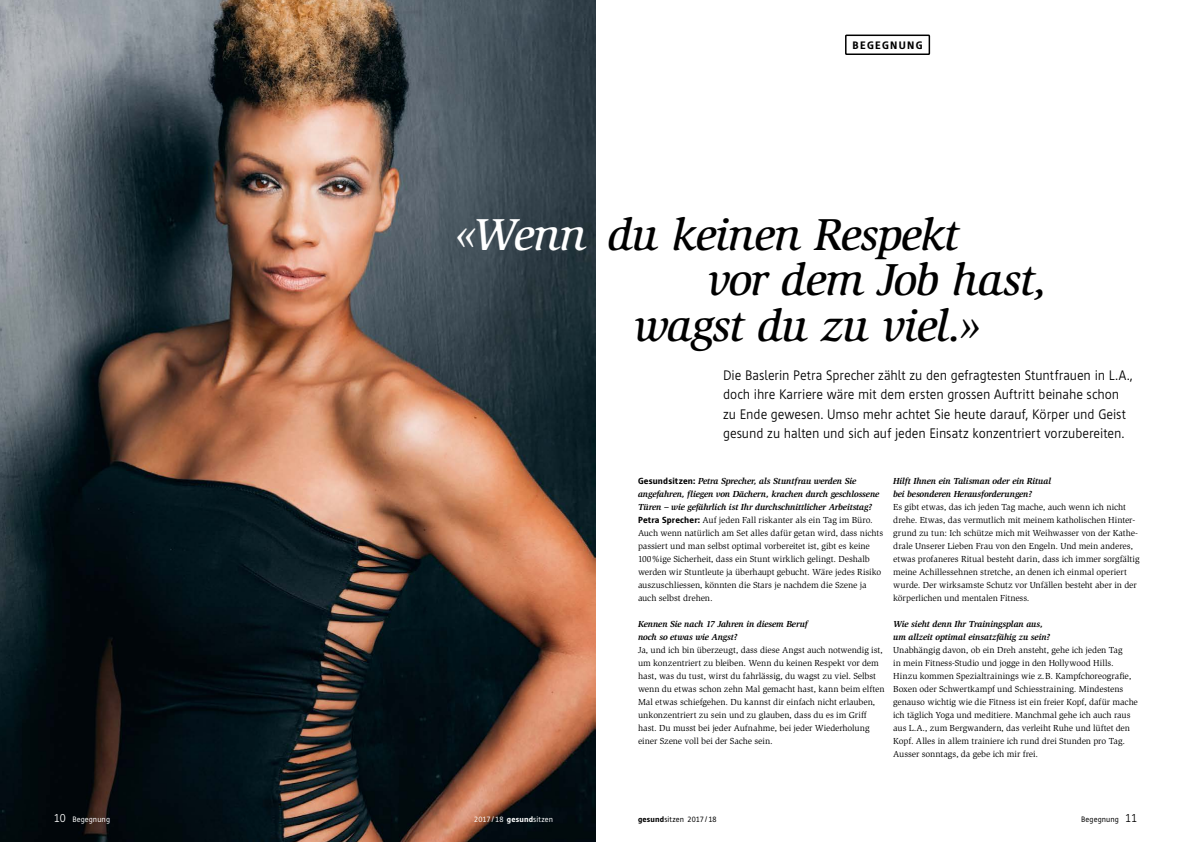
<style>
.page{position:relative;width:1191px;height:842px;background:#fff}
.page>*{position:absolute;margin:0;border:0;box-sizing:border-box;transform-origin:0 0}
.t1{font:italic 500 46px "Slimbach";letter-spacing:-.025em;color:#000}
.t2{font:300 14px/19.5px "Cast";color:#000}
.t3{font:800 11px "Cast";letter-spacing:.12em;color:#000}
.t4{font:9px/13px "Slimbach";letter-spacing:-.005em;color:#000}
.t5{font:italic 700 9px/13px "Slimbach";letter-spacing:-.015em;color:#000}
.t6{font:8px "Cast";letter-spacing:.015em;color:#fff}
.t7{font:8px "Cast";letter-spacing:.015em;color:#000}
.s1{color:#fff}
.s2{font-family:"Cast";font-weight:800}
.s3{font-weight:700;font-style:italic}
.s4{font-weight:300;font-size:12px}
.s5{font-weight:800}
</style>
<div class="page">
<img style="left:0;top:0;width:595px;height:842px">
<div style="left:845px;top:35px;width:85px;height:20px;border:2px solid #000"></div>
<p class="t3" style="left:852px;top:38px;width:72px">BEGEGNUNG</p>
<h1 class="t1" style="left:455px;top:208px;width:505px"><span class="s1">«Wenn</span> du keinen Respekt</h1>
<h1 class="t1" style="left:707px;top:253px;width:341px">vor dem Job hast,</h1>
<h1 class="t1" style="left:634px;top:299px;width:348px">wagst du zu viel.»</h1>
<p class="t2" style="left:723px;top:365px;width:411px">Die Baslerin Petra Sprecher zählt zu den gefragtesten Stuntfrauen in L.A., doch ihre Karriere wäre mit dem ersten grossen Auftritt beinahe schon zu Ende gewesen. Umso mehr achtet Sie heute darauf, Körper und Geist gesund zu halten und sich auf jeden Einsatz konzentriert vorzubereiten.</p>
<p class="t4" style="left:638px;top:474px;width:247px"><span class="s2">Gesundsitzen:</span> <span class="s3">Petra Sprecher, als Stuntfrau werden Sie angefahren, fliegen von Dächern, krachen durch geschlossene Türen – wie gefährlich ist Ihr durchschnittlicher Arbeitstag?<br></span><span class="s2">Petra Sprecher:</span> Auf jeden Fall riskanter als ein Tag im Büro.<br>Auch wenn natürlich am Set alles dafür getan wird, dass nichts passiert und man selbst optimal vorbereitet ist, gibt es keine 100%ige Sicherheit, dass ein Stunt wirklich gelingt. Deshalb werden wir Stuntleute ja überhaupt gebucht. Wäre jedes Risiko auszuschliessen, könnten die Stars je nachdem die Szene ja auch selbst drehen.</p>
<p class="t5" style="left:638px;top:617px;width:171px">Kennen Sie nach 17 Jahren in diesem Beruf noch so etwas wie Angst?</p>
<p class="t4" style="left:638px;top:643px;width:248px">Ja, und ich bin überzeugt, dass diese Angst auch notwendig ist, um konzentriert zu bleiben. Wenn du keinen Respekt vor dem hast, was du tust, wirst du fahrlässig, du wagst zu viel. Selbst wenn du etwas schon zehn Mal gemacht hast, kann beim elften Mal etwas schiefgehen. Du kannst dir einfach nicht erlauben, unkonzentriert zu sein und zu glauben, dass du es im Griff hast. Du musst bei jeder Aufnahme, bei jeder Wiederholung einer Szene voll bei der Sache sein.</p>
<p class="t5" style="left:893px;top:474px;width:159px">Hilft Ihnen ein Talisman oder ein Ritual bei besonderen Herausforderungen?</p>
<p class="t4" style="left:893px;top:500px;width:248px">Es gibt etwas, das ich jeden Tag mache, auch wenn ich nicht drehe. Etwas, das vermutlich mit meinem katholischen Hinter&shy;grund zu tun: Ich schütze mich mit Weihwasser von der Kathe&shy;drale Unserer Lieben Frau von den Engeln. Und mein anderes, etwas profaneres Ritual besteht darin, dass ich immer sorgfältig meine Achillessehnen stretche, an denen ich einmal operiert wurde. Der wirksamste Schutz vor Unfällen besteht aber in der körperlichen und mentalen Fitness.</p>
<p class="t5" style="left:893px;top:617px;width:158px">Wie sieht denn Ihr Trainingsplan aus, um allzeit optimal einsatzfähig zu sein?</p>
<p class="t4" style="left:893px;top:643px;width:246px">Unabhängig davon, ob ein Dreh ansteht, gehe ich jeden Tag<br>in mein Fitness-Studio und jogge in den Hollywood Hills.<br>Hinzu kommen Spezialtrainings wie z.B. Kampfchoreografie, Boxen oder Schwertkampf und Schiesstraining. Mindestens genauso wichtig wie die Fitness ist ein freier Kopf, dafür mache ich täglich Yoga und meditiere. Manchmal gehe ich auch raus aus L.A., zum Bergwandern, das verleiht Ruhe und lüftet den Kopf. Alles in allem trainiere ich rund drei Stunden pro Tag.<br>Ausser sonntags, da gebe ich mir frei.</p>
<p class="t6" style="left:54px;top:815px;width:58px"><span class="s4">10</span> Begegnung</p>
<p class="t6" style="left:474px;top:815px;width:80px">2017/18 <span class="s5">gesund</span>sitzen</p>
<p class="t7" style="left:638px;top:815px;width:80px"><span class="s5">gesund</span>sitzen 2017/18</p>
<p class="t7" style="left:1081px;top:815px;width:57px">Begegnung <span class="s4">11</span></p>
</div>
